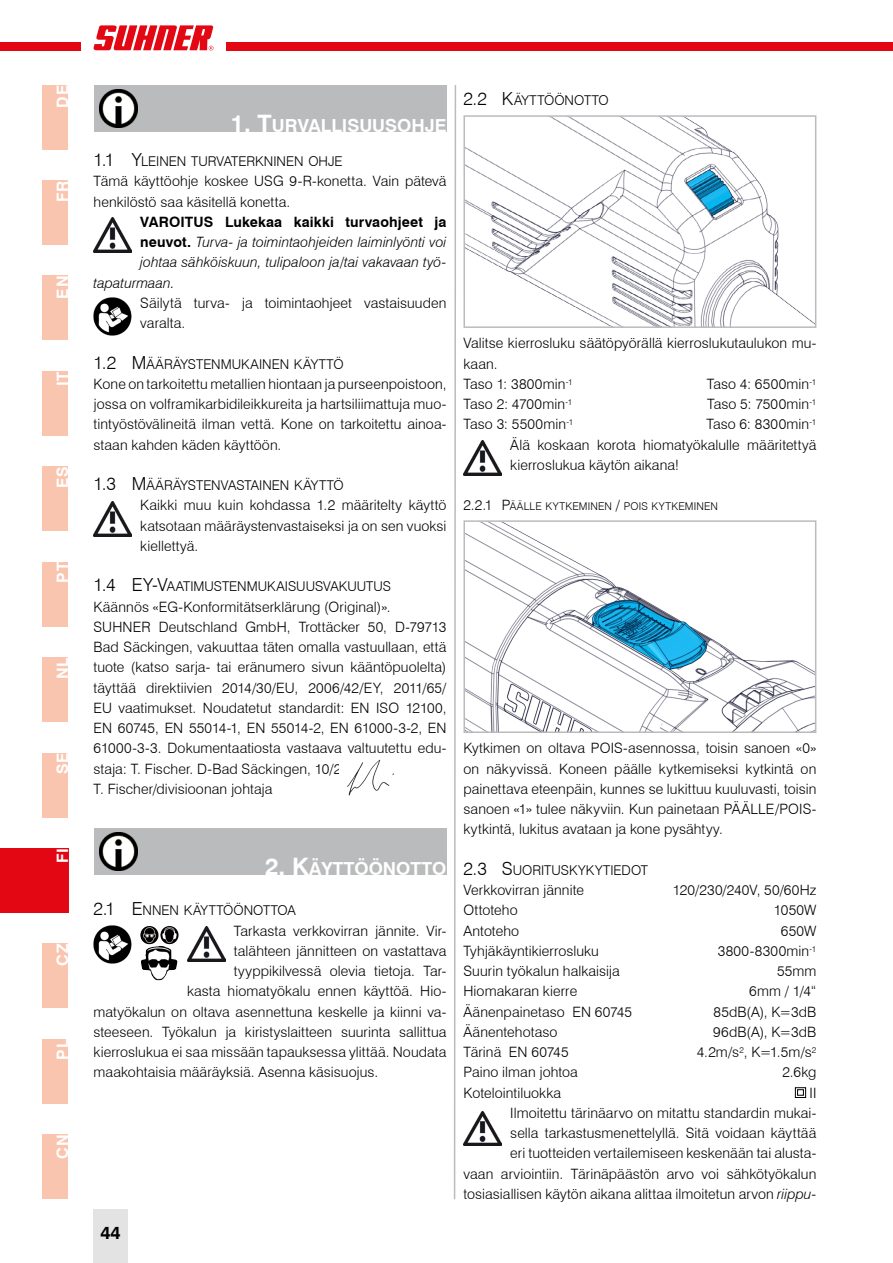
<style>
.page{position:relative;width:893px;height:1263px;background:#fff}
.page>*{position:absolute;margin:0;border:0;box-sizing:border-box;transform-origin:0 0}
.t1{font:700 18px "Swiss 721 BT";color:#fff}
.t2{font:300 18px "Swiss 721 BT";color:#000}
.t3{font:700 18px "Swiss 721 BT";color:#000}
.t4{font:700 15.75px "Swiss 721 BT";letter-spacing:.05em;color:#fff}
.t5{font:300 14.25px/20.2px "Swiss 721 BT";letter-spacing:.005em;color:#000}
.t6{font:italic 300 14.25px "Swiss 721 BT";letter-spacing:.005em;color:#000}
.t7{font:700 14.25px "Swiss 721 BT";letter-spacing:.01em;color:#000}
.t8{font:300 13.5px "Swiss 721 BT";color:#000}
.t9{font:300 10.65px "Swiss 721 BT";letter-spacing:.015em;color:#000}
.s1{font-size:24px}
.s2{font-size:18px}
.s3{font-weight:700;font-style:normal}
.s4{font-size:14.25px}
.s5{font-style:italic}
</style>
<div class="page">
<div style="left:43px;top:1134px;width:25px;height:65px;background:#f9c5af"></div>
<div style="left:43px;top:1039px;width:25px;height:64px;background:#f9c5af"></div>
<svg style="left:453px;top:85px;width:4px;height:1115px"></svg>
<div style="left:43px;top:944px;width:25px;height:64px;background:#f9c5af"></div>
<img style="left:94px;top:218px;width:38px;height:35px">
<img style="left:94px;top:297px;width:38px;height:38px">
<img style="left:94px;top:501px;width:38px;height:35px">
<div style="left:94px;top:828px;width:352px;height:47px;background:#babbbc"></div>
<img style="left:100px;top:832px;width:38px;height:39px">
<img style="left:94px;top:925px;width:38px;height:38px">
<img style="left:141px;top:946px;width:36px;height:34px">
<svg style="left:156px;top:929px;width:3px;height:12px"></svg>
<img style="left:140px;top:926px;width:16px;height:18px">
<svg style="left:174px;top:927px;width:5px;height:16px"></svg>
<img style="left:160px;top:926px;width:14px;height:18px">
<img style="left:187px;top:927px;width:38px;height:34px">
<div style="left:94px;top:85px;width:352px;height:47px;background:#babbbc"></div>
<img style="left:100px;top:89px;width:38px;height:39px">
<img style="left:347px;top:759px;width:47px;height:37px">
<img style="left:463px;top:441px;width:39px;height:34px">
<div style="left:795px;top:1087px;width:11px;height:11px;border:1px solid #000"></div>
<div style="left:797px;top:1089px;width:7px;height:6px;border:1px solid #000"></div>
<img style="left:463px;top:1111px;width:39px;height:35px">
<img style="left:466px;top:118px;width:347px;height:207px">
<div style="left:463px;top:115px;width:353px;height:213px;border:2px solid #babbbc"></div>
<img style="left:466px;top:523px;width:347px;height:207px">
<div style="left:463px;top:520px;width:353px;height:213px;border:2px solid #babbbc"></div>
<div style="left:43px;top:753px;width:25px;height:64px;background:#f9c5af"></div>
<div style="left:43px;top:657px;width:25px;height:65px;background:#f9c5af"></div>
<div style="left:43px;top:562px;width:25px;height:64px;background:#f9c5af"></div>
<div style="left:43px;top:467px;width:25px;height:64px;background:#f9c5af"></div>
<div style="left:43px;top:371px;width:25px;height:64px;background:#f9c5af"></div>
<div style="left:43px;top:276px;width:25px;height:64px;background:#f9c5af"></div>
<div style="left:43px;top:180px;width:25px;height:65px;background:#f9c5af"></div>
<div style="left:43px;top:85px;width:25px;height:64px;background:#f9c5af"></div>
<div style="left:0;top:43px;width:893px;height:8px;background:#e30613"></div>
<div style="left:81px;top:17px;width:144px;height:42px;background:#fff"></div>
<svg style="left:93px;top:25px;width:120px;height:26px"></svg>
<div style="left:94px;top:1209px;width:34px;height:54px;background:#e3e3e3"></div>
<div style="left:0;top:848px;width:68px;height:64px;background:#e30613"></div>
<p class="t4" style="left:53px;top:108px;width:24px;rotate:-90deg">DE</p>
<p class="t4" style="left:53px;top:202px;width:23px;rotate:-90deg">FR</p>
<p class="t4" style="left:53px;top:299px;width:24px;rotate:-90deg">EN</p>
<p class="t4" style="left:53px;top:386px;width:16px;rotate:-90deg">IT</p>
<p class="t4" style="left:53px;top:488px;width:23px;rotate:-90deg">ES</p>
<p class="t4" style="left:53px;top:583px;width:22px;rotate:-90deg">PT</p>
<p class="t4" style="left:53px;top:679px;width:23px;rotate:-90deg">NL</p>
<p class="t4" style="left:53px;top:774px;width:23px;rotate:-90deg">SE</p>
<p class="t4" style="left:53px;top:863px;width:17px;rotate:-90deg">FI</p>
<p class="t4" style="left:53px;top:966px;width:23px;rotate:-90deg">CZ</p>
<p class="t4" style="left:53px;top:1059px;width:22px;rotate:-90deg">PL</p>
<p class="t4" style="left:53px;top:1159px;width:26px;rotate:-90deg">CN</p>
<p class="t1" style="left:230px;top:114px;width:101px"><span class="s1">1. T</span>URVALLIS</p>
<p class="t1" style="left:359px;top:114px;width:87px">UUSOHJE</p>
<p class="t8" style="left:94px;top:153px;width:251px"><span class="s2">1.1 Y</span>LEINEN TURVATERKNINEN OHJE</p>
<p class="t5" style="left:94px;top:171px;width:354px">Tämä käyttöohje koskee USG 9-R-konetta. Vain pätevä henkilöstö saa käsitellä konetta.</p>
<p class="t7" style="left:140px;top:213px;width:308px">VAROITUS Lukekaa kaikki turvaohjeet ja</p>
<p class="t6" style="left:140px;top:233px;width:308px"><span class="s3">neuvot.</span> Turva- ja toimintaohjeiden laiminlyönti voi</p>
<p class="t6" style="left:140px;top:254px;width:308px">johtaa sähköiskuun, tulipaloon ja/tai vakavaan työ-</p>
<p class="t6" style="left:94px;top:274px;width:82px">tapaturmaan.</p>
<p class="t5" style="left:140px;top:292px;width:308px">Säilytä turva- ja toimintaohjeet vastaisuuden varalta.</p>
<p class="t8" style="left:94px;top:356px;width:252px"><span class="s2">1.2 M</span>ÄÄRÄYSTENMUKAINEN KÄYTTÖ</p>
<p class="t5" style="left:94px;top:373px;width:354px;text-align:justify">Kone on tarkoitettu metallien hiontaan ja purseenpoistoon, jossa on volframikarbidileikkureita ja hartsiliimattuja muo&shy;tintyöstövälineitä ilman vettä. Kone on tarkoitettu ainoa&shy;staan kahden käden käyttöön.</p>
<p class="t8" style="left:94px;top:477px;width:252px"><span class="s2">1.3 M</span> ÄÄRÄYSTENVASTAINEN KÄYTTÖ</p>
<p class="t5" style="left:140px;top:495px;width:308px;text-align:justify">Kaikki muu kuin kohdassa 1.2 määritelty käyttö katsotaan määräystenvastaiseksi ja on sen vuoksi kiellettyä.</p>
<p class="t2" style="left:94px;top:574px;width:36px">1.4 EY</p>
<p class="t8" style="left:152px;top:578px;width:241px"><span class="s2">-V</span>AATIMUSTENMUKAISUUSVAKUUTUS</p>
<p class="t5" style="left:94px;top:596px;width:354px">Käännös «EG-Konformitätserklärung (Original)».<br>SUHNER Deutschland GmbH, Trottäcker 50, D-79713<br>Bad Säckingen, vakuuttaa täten omalla vastuullaan, että tuote (katso sarja- tai eränumero sivun kääntöpuolelta) täyttää direktiivien 2014/30/EU, 2006/42/EY, 2011/65/ EU vaatimukset. Noudatetut standardit: EN ISO 12100, EN 60745, EN 55014-1, EN 55014-2, EN 61000-3-2, EN 61000-3-3. Dokumentaatiosta vastaava valtuutettu edu&shy;staja: T. Fischer. D-Bad Säckingen, 10/2019.<br>T. Fischer/divisioonan johtaja</p>
<p class="t1" style="left:265px;top:857px;width:183px"><span class="s1">2. K</span>ÄYTTÖÖNOTTO</p>
<p class="t8" style="left:94px;top:902px;width:204px"><span class="s2">2.1 E</span> NNEN KÄYTTÖÖNOTTOA</p>
<p class="t5" style="left:234px;top:920px;width:214px">Tarkasta verkkovirran jännite. Vir-</p>
<p class="t5" style="left:234px;top:940px;width:214px">talähteen jännitteen on vastattava</p>
<p class="t5" style="left:234px;top:961px;width:214px">tyyppikilvessä olevia tietoja. Tar-</p>
<p class="t5" style="left:187px;top:981px;width:261px">kasta hiomatyökalu ennen käyttöä. Hio-</p>
<p class="t5" style="left:94px;top:1001px;width:354px">matyökalun on oltava asennettuna keskelle ja kiinni va-</p>
<p class="t5" style="left:94px;top:1021px;width:354px">steeseen. Työkalun ja kiristyslaitteen suurinta sallittua</p>
<p class="t5" style="left:94px;top:1042px;width:354px">kierroslukua ei saa missään tapauksessa ylittää. Noudata</p>
<p class="t5" style="left:94px;top:1062px;width:286px">maakohtaisia määräyksiä. Asenna käsisuojus.</p>
<p class="t3" style="left:100px;top:1222px;width:22px">44</p>
<p class="t8" style="left:463px;top:92px;width:147px"><span class="s2">2.2 K</span>ÄYTTÖÖNOTTO</p>
<p class="t5" style="left:463px;top:333px;width:354px">Valitse kierrosluku säätöpyörällä kierroslukutaulukon mu&shy;kaan.<br>Taso 1: 3800min<sup>-1</sup></p>
<p class="t5" style="left:707px;top:373px;width:111px">Taso 4: 6500min<sup>-1</sup></p>
<p class="t5" style="left:463px;top:394px;width:110px">Taso 2: 4700min<sup>-1</sup></p>
<p class="t5" style="left:707px;top:394px;width:111px">Taso 5: 7500min<sup>-1</sup></p>
<p class="t5" style="left:463px;top:414px;width:111px">Taso 3: 5500min<sup>-1</sup></p>
<p class="t5" style="left:510px;top:414px;width:308px;text-align:justify;text-indent:196px">Taso 6: 8300min<sup>-1<br></sup>Älä koskaan korota hiomatyökalulle määritettyä kierroslukua käytön aikana!</p>
<p class="t9" style="left:463px;top:500px;width:256px"><span class="s4">2.2.1 P</span>ÄÄLLE KYTKEMINEN <span class="s4">/</span> POIS KYTKEMINEN</p>
<p class="t5" style="left:463px;top:738px;width:354px;text-align:justify">Kytkimen on oltava POIS-asennossa, toisin sanoen «0» on näkyvissä. Koneen päälle kytkemiseksi kytkintä on painettava eteenpäin, kunnes se lukittuu kuuluvasti, toisin sanoen «1» tulee näkyviin. Kun painetaan PÄÄLLE/POIS&shy;kytkintä, lukitus avataan ja kone pysähtyy.</p>
<p class="t8" style="left:463px;top:862px;width:186px"><span class="s2">2.3 S</span>UORITUSKYKYTIEDOT</p>
<p class="t5" style="left:463px;top:880px;width:122px">Verkkovirran jännite</p>
<p class="t5" style="left:673px;top:880px;width:145px">120/230/240V, 50/60Hz</p>
<p class="t5" style="left:463px;top:900px;width:56px">Ottoteho</p>
<p class="t5" style="left:774px;top:900px;width:44px">1050W</p>
<p class="t5" style="left:463px;top:920px;width:57px">Antoteho</p>
<p class="t5" style="left:781px;top:920px;width:37px">650W</p>
<p class="t5" style="left:463px;top:940px;width:137px">Tyhjäkäyntikierrosluku</p>
<p class="t5" style="left:718px;top:940px;width:100px">3800-8300min<sup>-1</sup></p>
<p class="t5" style="left:463px;top:961px;width:158px">Suurin työkalun halkaisija</p>
<p class="t5" style="left:777px;top:961px;width:41px">55mm</p>
<p class="t5" style="left:463px;top:981px;width:115px">Hiomakaran kierre</p>
<p class="t5" style="left:749px;top:981px;width:69px">6mm / 1/4“</p>
<p class="t5" style="left:463px;top:1001px;width:170px">Äänenpainetaso EN 60745</p>
<p class="t5" style="left:713px;top:1001px;width:104px">85dB(A), K=3dB</p>
<p class="t5" style="left:463px;top:1021px;width:95px">Äänentehotaso</p>
<p class="t5" style="left:713px;top:1021px;width:105px">96dB(A), K=3dB</p>
<p class="t5" style="left:463px;top:1042px;width:107px">Tärinä EN 60745</p>
<p class="t5" style="left:697px;top:1042px;width:121px">4.2m/s<sup>2</sup>, K=1.5m/s<sup>2</sup></p>
<p class="t5" style="left:463px;top:1062px;width:116px">Paino ilman johtoa</p>
<p class="t5" style="left:782px;top:1062px;width:35px">2.6kg</p>
<p class="t5" style="left:463px;top:1082px;width:99px">Kotelointiluokka</p>
<p class="t5" style="left:463px;top:1082px;width:354px;text-align:right">II<br>Ilmoitettu tärinäarvo on mitattu standardin mukai-<br>sella tarkastusmenettelyllä. Sitä voidaan käyttää<br>eri tuotteiden vertailemiseen keskenään tai alusta-<br>vaan arviointiin. Tärinäpäästön arvo voi sähkötyökalun tosiasiallisen käytön aikana alittaa ilmoitetun arvon <span class="s5">riippu-</span></p>
</div>
